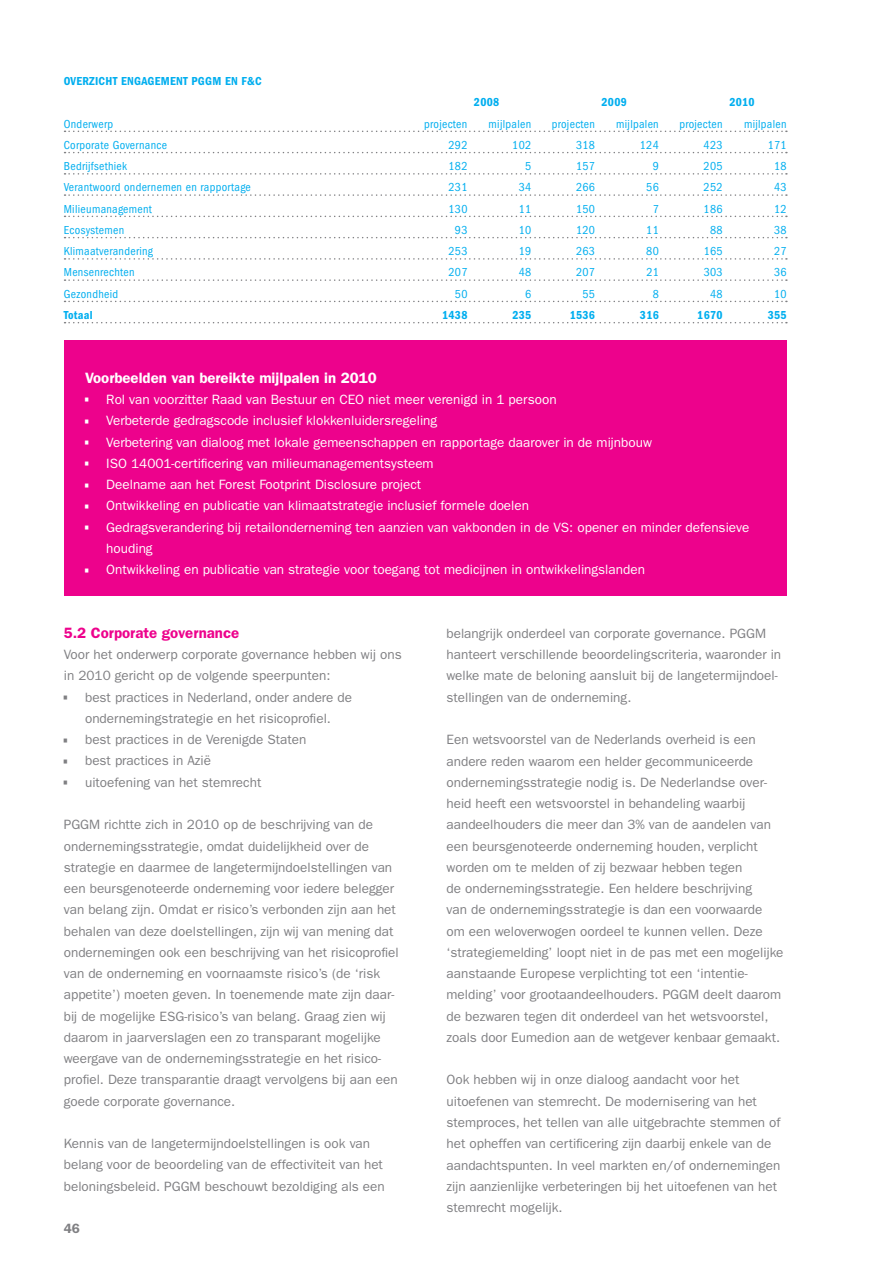
<style>
.page{position:relative;width:893px;height:1263px;background:#fff}
.page>*{position:absolute;margin:0;border:0;box-sizing:border-box;transform-origin:0 0}
.t1{font:600 15px "ITC Franklin Gothic Std";color:#fff}
.t2{font:600 15px "ITC Franklin Gothic Std";color:#ed028c}
.t3{font:13.5px/21.3px "ITC Franklin Gothic Std";color:#808083}
.t4{font:13.5px/21.3px "ITC Franklin Gothic Std";color:#fff}
.t5{font:600 13.5px "ITC Franklin Gothic Std";color:#808083}
.t6{font:condensed 12px "ITC Franklin Gothic Std";letter-spacing:.025em;color:#00aeef}
.t7{font:12px "ITC Franklin Gothic Std Dm Cd";letter-spacing:.025em;color:#00aeef}
.s1{font-stretch:condensed;font-size:33.75px}
</style>
<div class="page">
<div style="left:64px;top:340px;width:723px;height:255px;background:#ed028c"></div>
<svg style="left:65px;top:131px;width:722px;height:1px"></svg>
<svg style="left:65px;top:152px;width:722px;height:1px"></svg>
<svg style="left:65px;top:173px;width:722px;height:2px"></svg>
<svg style="left:65px;top:194px;width:722px;height:2px"></svg>
<svg style="left:65px;top:216px;width:722px;height:1px"></svg>
<svg style="left:65px;top:237px;width:722px;height:1px"></svg>
<svg style="left:65px;top:258px;width:722px;height:2px"></svg>
<svg style="left:65px;top:279px;width:722px;height:2px"></svg>
<svg style="left:65px;top:301px;width:722px;height:1px"></svg>
<svg style="left:65px;top:322px;width:722px;height:1px"></svg>
<p class="t7" style="left:64px;top:74px;width:134px">OVERZICHT ENGAGEMENT PGGM</p>
<p class="t7" style="left:225px;top:74px;width:37px">EN F&amp;C</p>
<p class="t7" style="left:474px;top:95px;width:27px">2008</p>
<p class="t7" style="left:601px;top:95px;width:27px">2009</p>
<p class="t7" style="left:729px;top:95px;width:27px">2010</p>
<p class="t6" style="left:64px;top:117px;width:51px">Onderwerp</p>
<p class="t6" style="left:424px;top:117px;width:45px">projecten</p>
<p class="t6" style="left:489px;top:117px;width:44px">mijlpalen</p>
<p class="t6" style="left:552px;top:117px;width:45px">projecten</p>
<p class="t6" style="left:616px;top:117px;width:44px">mijlpalen</p>
<p class="t6" style="left:679px;top:117px;width:45px">projecten</p>
<p class="t6" style="left:744px;top:117px;width:44px">mijlpalen</p>
<p class="t6" style="left:64px;top:138px;width:105px">Corporate Governance</p>
<p class="t6" style="left:448px;top:138px;width:20px">292</p>
<p class="t6" style="left:512px;top:138px;width:20px">102</p>
<p class="t6" style="left:576px;top:138px;width:20px">318</p>
<p class="t6" style="left:640px;top:138px;width:20px">124</p>
<p class="t6" style="left:704px;top:138px;width:20px">423</p>
<p class="t6" style="left:768px;top:138px;width:20px">171</p>
<p class="t6" style="left:64px;top:159px;width:65px">Bedrijfsethiek</p>
<p class="t6" style="left:448px;top:159px;width:20px">182</p>
<p class="t6" style="left:525px;top:159px;width:8px">5</p>
<p class="t6" style="left:576px;top:159px;width:20px">157</p>
<p class="t6" style="left:653px;top:159px;width:8px">9</p>
<p class="t6" style="left:704px;top:159px;width:20px">205</p>
<p class="t6" style="left:774px;top:159px;width:14px">18</p>
<p class="t6" style="left:64px;top:181px;width:188px">Verantwoord ondernemen en rapportage</p>
<p class="t6" style="left:448px;top:181px;width:20px">231</p>
<p class="t6" style="left:519px;top:181px;width:14px">34</p>
<p class="t6" style="left:576px;top:181px;width:20px">266</p>
<p class="t6" style="left:646px;top:181px;width:14px">56</p>
<p class="t6" style="left:704px;top:181px;width:20px">252</p>
<p class="t6" style="left:774px;top:181px;width:14px">43</p>
<p class="t6" style="left:64px;top:202px;width:90px">Milieumanagement</p>
<p class="t6" style="left:448px;top:202px;width:20px">130</p>
<p class="t6" style="left:519px;top:202px;width:14px">11</p>
<p class="t6" style="left:576px;top:202px;width:20px">150</p>
<p class="t6" style="left:653px;top:202px;width:8px">7</p>
<p class="t6" style="left:704px;top:202px;width:20px">186</p>
<p class="t6" style="left:774px;top:202px;width:14px">12</p>
<p class="t6" style="left:64px;top:223px;width:62px">Ecosystemen</p>
<p class="t6" style="left:455px;top:223px;width:14px">93</p>
<p class="t6" style="left:519px;top:223px;width:14px">10</p>
<p class="t6" style="left:576px;top:223px;width:20px">120</p>
<p class="t6" style="left:646px;top:223px;width:14px">11</p>
<p class="t6" style="left:710px;top:223px;width:14px">88</p>
<p class="t6" style="left:774px;top:223px;width:14px">38</p>
<p class="t6" style="left:64px;top:244px;width:91px">Klimaatverandering</p>
<p class="t6" style="left:448px;top:244px;width:20px">253</p>
<p class="t6" style="left:519px;top:244px;width:14px">19</p>
<p class="t6" style="left:576px;top:244px;width:20px">263</p>
<p class="t6" style="left:646px;top:244px;width:14px">80</p>
<p class="t6" style="left:704px;top:244px;width:20px">165</p>
<p class="t6" style="left:774px;top:244px;width:14px">27</p>
<p class="t6" style="left:64px;top:266px;width:72px">Mensenrechten</p>
<p class="t6" style="left:448px;top:266px;width:20px">207</p>
<p class="t6" style="left:519px;top:266px;width:14px">48</p>
<p class="t6" style="left:576px;top:266px;width:20px">207</p>
<p class="t6" style="left:646px;top:266px;width:14px">21</p>
<p class="t6" style="left:704px;top:266px;width:20px">303</p>
<p class="t6" style="left:774px;top:266px;width:14px">36</p>
<p class="t6" style="left:64px;top:287px;width:56px">Gezondheid</p>
<p class="t6" style="left:455px;top:287px;width:14px">50</p>
<p class="t6" style="left:525px;top:287px;width:8px">6</p>
<p class="t6" style="left:583px;top:287px;width:14px">55</p>
<p class="t6" style="left:653px;top:287px;width:8px">8</p>
<p class="t6" style="left:710px;top:287px;width:14px">48</p>
<p class="t6" style="left:774px;top:287px;width:14px">10</p>
<p class="t7" style="left:64px;top:308px;width:30px">TOTAAL</p>
<p class="t7" style="left:442px;top:308px;width:27px">1438</p>
<p class="t7" style="left:512px;top:308px;width:20px">235</p>
<p class="t7" style="left:570px;top:308px;width:27px">1536</p>
<p class="t7" style="left:640px;top:308px;width:20px">316</p>
<p class="t7" style="left:697px;top:308px;width:27px">1670</p>
<p class="t7" style="left:768px;top:308px;width:20px">355</p>
<p class="t1" style="left:85px;top:369px;width:293px">Voorbeelden van bereikte mijlpalen in 2010</p>
<p class="t4" style="left:85px;top:389px;width:473px"><span class="s1">•</span> Rol van voorzitter Raad van Bestuur en CEO niet meer verenigd in 1 persoon</p>
<p class="t4" style="left:85px;top:410px;width:354px"><span class="s1">•</span> Verbeterde gedragscode inclusief klokkenluidersregeling</p>
<p class="t4" style="left:85px;top:431px;width:568px"><span class="s1">•</span> Verbetering van dialoog met lokale gemeenschappen en rapportage daarover in de mijnbouw</p>
<p class="t4" style="left:85px;top:453px;width:350px"><span class="s1">•</span> ISO 14001-certificering van milieumanagementsysteem</p>
<p class="t4" style="left:85px;top:474px;width:338px"><span class="s1">•</span> Deelname aan het Forest Footprint Disclosure project</p>
<p class="t4" style="left:85px;top:495px;width:446px"><span class="s1">•</span> Ontwikkeling en publicatie van klimaatstrategie inclusief formele doelen</p>
<p class="t4" style="left:106px;top:516px;width:644px;text-indent:-21px"><span class="s1">•</span> Gedragsverandering bij retailonderneming ten aanzien van vakbonden in de VS: opener en minder defensieve houding</p>
<p class="t4" style="left:85px;top:559px;width:561px"><span class="s1">•</span> Ontwikkeling en publicatie van strategie voor toegang tot medicijnen in ontwikkelingslanden</p>
<p class="t2" style="left:64px;top:624px;width:177px">5.2 Corporate governance</p>
<p class="t3" style="left:64px;top:644px;width:339px">Voor het onderwerp corporate governance hebben wij ons in 2010 gericht op de volgende speerpunten:</p>
<p class="t3" style="left:64px;top:686px;width:290px;text-align:center"><span class="s1">•</span> best practices in Nederland, onder andere de ondernemingstrategie en het risicoprofiel.</p>
<p class="t3" style="left:64px;top:729px;width:244px"><span class="s1">•</span> best practices in de Verenigde Staten</p>
<p class="t3" style="left:64px;top:750px;width:149px"><span class="s1">•</span> best practices in Azië</p>
<p class="t3" style="left:64px;top:771px;width:199px"><span class="s1">•</span> uitoefening van het stemrecht</p>
<p class="t3" style="left:64px;top:814px;width:337px">PGGM richtte zich in 2010 op de beschrijving van de ondernemingsstrategie, omdat duidelijkheid over de strategie en daarmee de langetermijndoelstellingen van een beursgenoteerde onderneming voor iedere belegger van belang zijn. Omdat er risico’s verbonden zijn aan het behalen van deze doelstellingen, zijn wij van mening dat ondernemingen ook een beschrijving van het risicoprofiel van de onderneming en voornaamste risico’s (de ‘risk appetite’) moeten geven. In toenemende mate zijn daar&shy;bij de mogelijke ESG-risico’s van belang. Graag zien wij daarom in jaarverslagen een zo transparant mogelijke weergave van de ondernemingsstrategie en het risico&shy;profiel. Deze transparantie draagt vervolgens bij aan een goede corporate governance.</p>
<p class="t3" style="left:64px;top:1133px;width:323px">Kennis van de langetermijndoelstellingen is ook van belang voor de beoordeling van de effectiviteit van het beloningsbeleid. PGGM beschouwt bezoldiging als een</p>
<p class="t5" style="left:64px;top:1221px;width:18px">46</p>
<p class="t3" style="left:446px;top:623px;width:336px">belangrijk onderdeel van corporate governance. PGGM hanteert verschillende beoordelingscriteria, waaronder in welke mate de beloning aansluit bij de langetermijndoel&shy;stellingen van de onderneming.</p>
<p class="t3" style="left:446px;top:729px;width:338px">Een wetsvoorstel van de Nederlands overheid is een andere reden waarom een helder gecommuniceerde ondernemingsstrategie nodig is. De Nederlandse over&shy;heid heeft een wetsvoorstel in behandeling waarbij aandeelhouders die meer dan 3% van de aandelen van een beursgenoteerde onderneming houden, verplicht worden om te melden of zij bezwaar hebben tegen<br>de ondernemingsstrategie. Een heldere beschrijving<br>van de ondernemingsstrategie is dan een voorwaarde om een weloverwogen oordeel te kunnen vellen. Deze ‘strategiemelding’ loopt niet in de pas met een -mogelijke aanstaande Europese verplichting tot een ‘intentie&shy;melding’ voor grootaandeelhouders. PGGM deelt daarom de bezwaren tegen dit onderdeel van het wetsvoorstel, zoals door Eumedion aan de wetgever kenbaar gemaakt.</p>
<p class="t3" style="left:446px;top:1069px;width:336px">Ook hebben wij in onze dialoog aandacht voor het uitoefenen van stemrecht. De modernisering van het stemproces, het tellen van alle uitgebrachte stemmen of het opheffen van certificering zijn daarbij enkele van de aandachtspunten. In veel markten en/of ondernemingen zijn aanzienlijke verbeteringen bij het uitoefenen van het stemrecht mogelijk.</p>
</div>
